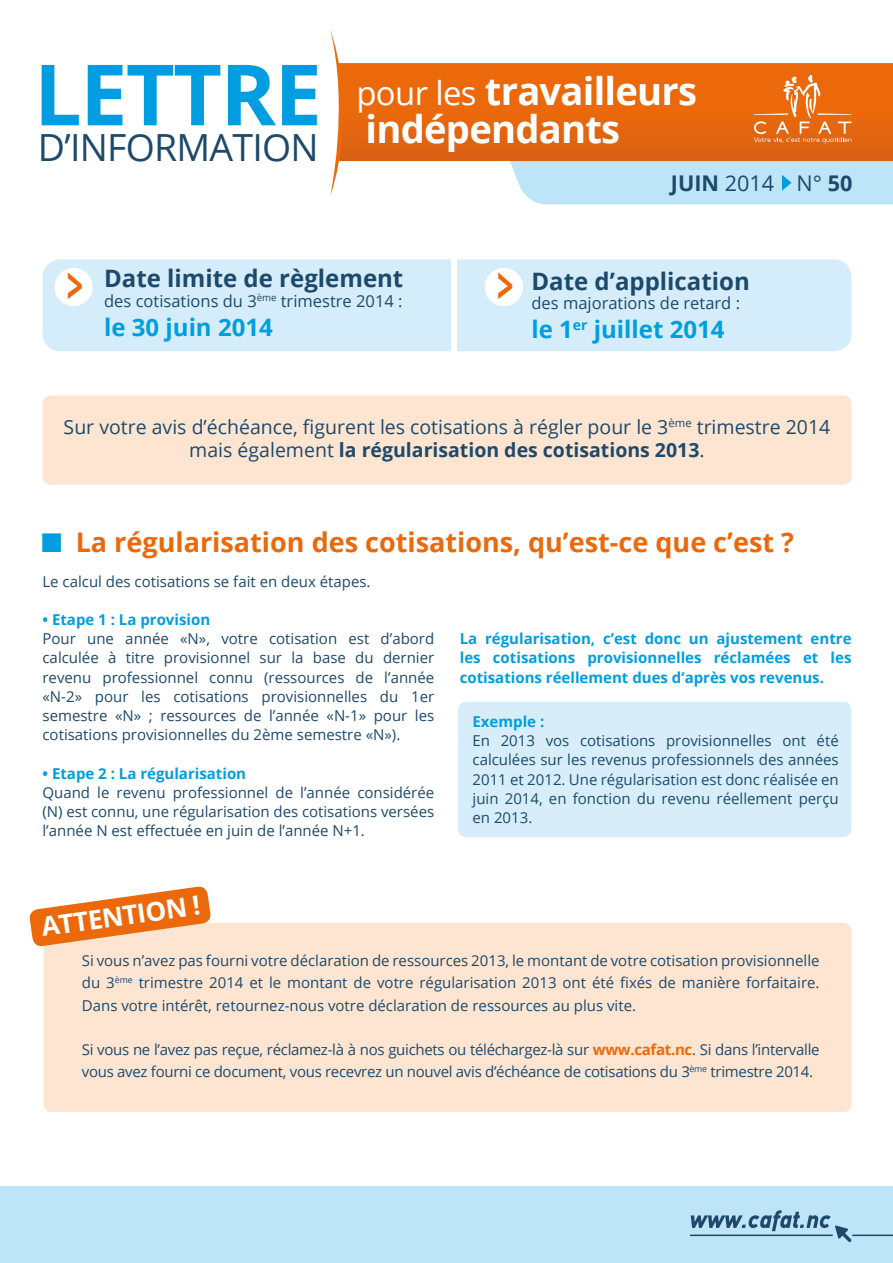
<style>
.page{position:relative;width:893px;height:1263px;background:#fff}
.page>*{position:absolute;margin:0;border:0;box-sizing:border-box;transform-origin:0 0}
.t1{font:700 84.6px "Open Sans";letter-spacing:-.02em;color:#009ee0}
.t2{font:700 50.7px "Open Sans";color:#eb690b;scale:.57 1}
.t3{font:700 38.1px "Open Sans";letter-spacing:-.02em;color:#fff}
.t4{font:37.35px "Open Sans";letter-spacing:-.02em;color:#1d496b}
.t5{font:700 27px "Open Sans";color:#eb690b}
.t6{font:700 26.25px "Open Sans";color:#fff}
.t7{font:700 24px "Open Sans";color:#1d496b}
.t8{font:700 24px "Open Sans";color:#009ee0}
.t9{font:700 21.6px "Open Sans";color:#1d496b}
.t10{font:19.5px "Open Sans";color:#1d496b}
.t11{font:700 19.5px "Open Sans";color:#1d496b}
.t12{font:16.5px "Open Sans";color:#1d496b}
.t13{font:15px/19.2px "Open Sans";color:#1d496b;text-align:justify}
.t14{font:15px/22.2px "Open Sans";letter-spacing:-.02em;color:#1d496b}
.t15{font:700 15px/19.2px "Open Sans";color:#009ee0;text-align:justify}
.s1{font-weight:400;font-size:32.85px}
.s2{font-weight:400}
.s3{color:#009ee0}
.s4{font-weight:700;color:#eb690b}
</style>
<div class="page">
<div style="left:43px;top:259px;width:808px;height:92px;background:#d5edfa;border-radius:18px"></div>
<svg style="left:359px;top:63px;width:534px;height:98px;background:#e7670d"></svg>
<div style="left:54px;top:268px;width:39px;height:38px;background:#fff;border-radius:50%"></div>
<div style="left:485px;top:268px;width:38px;height:38px;background:#fff;border-radius:50%"></div>
<div style="left:451px;top:255px;width:5px;height:109px;background:#fff"></div>
<svg style="left:330px;top:30px;width:29px;height:166px"></svg>
<div style="left:0;top:1186px;width:893px;height:77px;background:#bde4f7"></div>
<hr style="left:690px;top:1234px;width:143px;height:2px;background:#1d496b">
<hr style="left:852px;top:1234px;width:41px;height:2px;background:#1d496b">
<svg style="left:691px;top:1210px;width:160px;height:32px"></svg>
<svg style="left:498px;top:75px;width:395px;height:129px;background:#d9935f"></svg>
<div style="left:43px;top:395px;width:808px;height:90px;background:#fde5d1;border-radius:9px"></div>
<div style="left:44px;top:923px;width:807px;height:189px;background:#fde5d1;border-radius:9px"></div>
<div style="left:458px;top:702px;width:393px;height:135px;background:#d7eefa;border-radius:9px"></div>
<svg style="left:29px;top:886px;width:182px;height:61px"></svg>
<p class="t1" style="left:34px;top:35px;width:289px">LETTRE</p>
<p class="t4" style="left:38px;top:122px;width:282px">D’INFORMATION</p>
<p class="t3" style="left:356px;top:64px;width:342px"><span class="s1">pour les</span> travailleurs</p>
<p class="t3" style="left:366px;top:102px;width:256px">indépendants</p>
<p class="t9" style="left:671px;top:168px;width:183px">JUIN <span class="s2">2014 N°</span> 50</p>
<p class="t7" style="left:104px;top:261px;width:301px">Date limite de règlement</p>
<p class="t12" style="left:104px;top:290px;width:300px">des cotisations du 3<sup>ème</sup> trimestre 2014 :</p>
<p class="t8" style="left:104px;top:310px;width:170px">le 30 juin 2014</p>
<p class="t2" style="left:67px;top:250px;width:30px">&gt;</p>
<p class="t2" style="left:497px;top:250px;width:30px">&gt;</p>
<p class="t7" style="left:531px;top:264px;width:220px">Date d’application</p>
<p class="t12" style="left:531px;top:292px;width:210px">des majorations de retard :</p>
<p class="t8" style="left:531px;top:313px;width:195px">le 1<sup>er</sup> juillet 2014</p>
<p class="t10" style="left:64px;top:413px;width:768px">Sur votre avis d’échéance, figurent les cotisations à régler pour le 3<sup>ème</sup> trimestre 2014</p>
<p class="t11" style="left:189px;top:436px;width:517px"><span class="s2">mais également</span> la régularisation des cotisations 2013<span class="s2">.</span></p>
<p class="t5" style="left:41px;top:523px;width:754px"><span class="s3">■</span> La régularisation des cotisations, qu’est-ce que c’est ?</p>
<p class="t13" style="left:43px;top:571px;width:330px">Le calcul des cotisations se fait en deux étapes.</p>
<p class="t15" style="left:43px;top:610px;width:169px">• Etape 1 : La provision</p>
<p class="t13" style="left:43px;top:629px;width:393px">Pour une année «N», votre cotisation est d’abord calculée à titre provisionnel sur la base du dernier revenu professionnel connu (ressources de l’année «N-2» pour les cotisations provisionnelles du 1er semestre «N» ; ressources de l’année «N-1» pour les cotisations provisionnelles du 2ème semestre «N»).</p>
<p class="t15" style="left:43px;top:763px;width:205px">• Etape 2 : La régularisation</p>
<p class="t13" style="left:43px;top:782px;width:393px">Quand le revenu professionnel de l’année considérée (N) est connu, une régularisation des cotisations versées l’année N est effectuée en juin de l’année N+1.</p>
<p class="t15" style="left:460px;top:629px;width:393px">La régularisation, c’est donc un ajustement entre les cotisations provisionnelles réclamées et les cotisations réellement dues d’après vos revenus.</p>
<p class="t15" style="left:472px;top:712px;width:73px">Exemple :</p>
<p class="t13" style="left:472px;top:731px;width:368px">En 2013 vos cotisations provisionnelles ont été calculées sur les revenus professionnels des années 2011 et 2012. Une régularisation est donc réalisée en juin 2014, en fonction du revenu réellement perçu en 2013.</p>
<p class="t6" style="left:39px;top:909px;width:162px;rotate:-8deg">ATTENTION !</p>
<p class="t13" style="left:82px;top:949px;width:739px;line-height:22.2px">Si vous n’avez pas fourni votre déclaration de ressources 2013, le montant de votre cotisation provisionnelle du 3<sup>ème</sup> trimestre 2014 et le montant de votre régularisation 2013 ont été fixés de manière forfaitaire.<br>Dans votre intérêt, retournez-nous votre déclaration de ressources au plus vite.</p>
<p class="t14" style="left:82px;top:1038px;width:739px">Si vous ne l’avez pas reçue, réclamez-là à nos guichets ou téléchargez-là sur <span class="s4">www.cafat.nc</span>. Si dans l’intervalle vous avez fourni ce document, vous recevrez un nouvel avis d’échéance de cotisations du 3<sup>ème</sup> trimestre 2014.</p>
</div>
